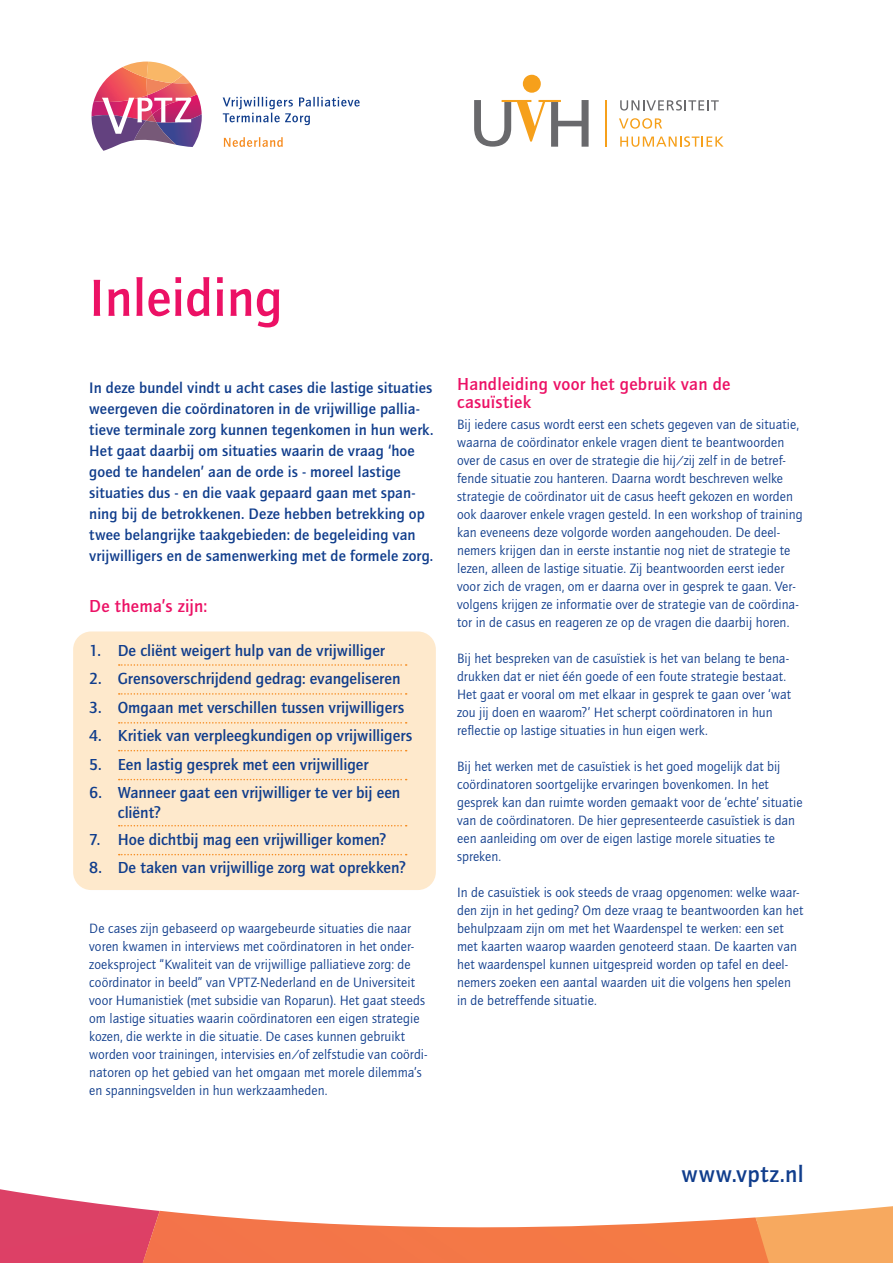
<style>
.page{position:relative;width:893px;height:1263px;background:#fff}
.page>*{position:absolute;margin:0;border:0;box-sizing:border-box;transform-origin:0 0}
.KOP_GROOT{font:500 54px "Quay Sans";letter-spacing:.005em;color:#ec1165}
.t1{font:500 24px "Quay Sans";letter-spacing:.035em;color:#103d8c}
.TUSSENKOP{font:500 18px "Quay Sans";letter-spacing:.015em;color:#ec1165}
.PLAT{font:500 16.5px/19.5px "Quay Sans";color:#103d8c}
.INTRO{font:500 15.75px/21px "Quay Sans";letter-spacing:.005em;color:#103d8c}
.PLAT-2{font:13.95px/18px "Quay Sans";letter-spacing:.005em;color:#103d8c}
</style>
<div class="page">
<svg style="left:0;top:1189px;width:893px;height:74px"></svg>
<svg style="left:92px;top:62px;width:110px;height:89px"></svg>
<svg style="left:223px;top:97px;width:137px;height:28px"></svg>
<svg style="left:224px;top:137px;width:59px;height:10px"></svg>
<svg style="left:620px;top:100px;width:99px;height:11px"></svg>
<svg style="left:619px;top:118px;width:43px;height:11px"></svg>
<svg style="left:620px;top:136px;width:104px;height:11px"></svg>
<hr style="left:605px;top:100px;width:1px;height:47px;background:#f6a01b">
<svg style="left:523px;top:75px;width:18px;height:18px"></svg>
<svg style="left:474px;top:100px;width:115px;height:47px"></svg>
<div style="left:73px;top:631px;width:363px;height:259px;background:#fee9cc;border-radius:18px"></div>
<svg style="left:119px;top:664px;width:288px;height:2px"></svg>
<svg style="left:119px;top:722px;width:288px;height:1px"></svg>
<svg style="left:119px;top:779px;width:288px;height:1px"></svg>
<svg style="left:119px;top:693px;width:288px;height:2px"></svg>
<svg style="left:119px;top:750px;width:288px;height:1px"></svg>
<svg style="left:119px;top:825px;width:288px;height:1px"></svg>
<svg style="left:119px;top:854px;width:288px;height:1px"></svg>
<p class="KOP_GROOT" style="left:89px;top:268px;width:195px">Inleiding</p>
<p class="INTRO" style="left:89px;top:377px;width:346px">In deze bundel vindt u acht cases die lastige situaties weergeven die coördinatoren in de vrijwillige pallia&shy;tieve terminale zorg kunnen tegenkomen in hun werk.<br>Het gaat daarbij om situaties waarin de vraag ‘hoe goed te handelen’ aan de orde is - moreel lastige situaties dus - en die vaak gepaard gaan met span&shy;ning bij de betrokkenen. Deze hebben betrekking op twee belangrijke taakgebieden: de begeleiding van vrijwilligers en de samenwerking met de formele zorg.</p>
<p class="TUSSENKOP" style="left:89px;top:596px;width:120px">De thema’s zijn:</p>
<p class="PLAT" style="left:89px;top:640px;width:297px">1. De cliënt weigert hulp van de vrijwilliger</p>
<p class="PLAT" style="left:89px;top:669px;width:313px">2. Grensoverschrijdend gedrag: evangeliseren</p>
<p class="PLAT" style="left:89px;top:697px;width:316px">3. Omgaan met verschillen tussen vrijwilligers</p>
<p class="PLAT" style="left:89px;top:726px;width:324px">4. Kritiek van verpleegkundigen op vrijwilligers</p>
<p class="PLAT" style="left:89px;top:754px;width:281px">5. Een lastig gesprek met een vrijwilliger</p>
<p class="PLAT" style="left:118px;top:783px;width:284px;text-indent:-28px">6. Wanneer gaat een vrijwilliger te ver bij een cliënt?</p>
<p class="PLAT" style="left:89px;top:829px;width:298px">7. Hoe dichtbij mag een vrijwilliger komen?</p>
<p class="PLAT" style="left:89px;top:858px;width:318px">8. De taken van vrijwillige zorg wat oprekken?</p>
<p class="PLAT-2" style="left:89px;top:920px;width:340px">De cases zijn gebaseerd op waargebeurde situaties die naar voren kwamen in interviews met coördinatoren in het onder&shy;zoeksproject “Kwaliteit van de vrijwillige palliatieve zorg: de coördinator in beeld” van VPTZ-Nederland en de Universiteit voor Humanistiek (met subsidie van Roparun). Het gaat steeds om lastige situaties waarin coördinatoren een eigen strategie kozen, die werkte in die situatie. De cases kunnen gebruikt worden voor trainingen, intervisies en/of zelfstudie van coördi&shy;natoren op het gebied van het omgaan met morele dilemma’s en spanningsvelden in hun werkzaamheden.</p>
<p class="TUSSENKOP" style="left:457px;top:374px;width:275px">Handleiding voor het gebruik van de</p>
<p class="TUSSENKOP" style="left:457px;top:392px;width:75px">casuïstiek</p>
<p class="PLAT-2" style="left:457px;top:416px;width:347px">Bij iedere casus wordt eerst een schets gegeven van de situatie, waarna de coördinator enkele vragen dient te beantwoorden over de casus en over de strategie die hij/zij zelf in de betref&shy;fende situatie zou hanteren. Daarna wordt beschreven welke strategie de coördinator uit de casus heeft gekozen en worden ook daarover enkele vragen gesteld. In een workshop of training kan eveneens deze volgorde worden aangehouden. De deel&shy;nemers krijgen dan in eerste instantie nog niet de strategie te lezen, alleen de lastige situatie. Zij beantwoorden eerst ieder voor zich de vragen, om er daarna over in gesprek te gaan. Ver&shy;volgens krijgen ze informatie over de strategie van de coördina&shy;tor in de casus en reageren ze op de vragen die daarbij horen.</p>
<p class="PLAT-2" style="left:457px;top:650px;width:335px">Bij het bespreken van de casuïstiek is het van belang te bena&shy;drukken dat er niet één goede of een foute strategie bestaat.<br>Het gaat er vooral om met elkaar in gesprek te gaan over ‘wat zou jij doen en waarom?’ Het scherpt coördinatoren in hun reflectie op lastige situaties in hun eigen werk.</p>
<p class="PLAT-2" style="left:457px;top:758px;width:325px">Bij het werken met de casuïstiek is het goed mogelijk dat bij</p>
<p class="PLAT-2" style="left:457px;top:776px;width:347px">coördinatoren soortgelijke ervaringen bovenkomen. In het gesprek kan dan ruimte worden gemaakt voor de ‘echte’ situatie van de coördinatoren. De hier gepresenteerde casuïstiek is dan een aanleiding om over de eigen lastige morele situaties te spreken.</p>
<p class="PLAT-2" style="left:457px;top:884px;width:348px">In de casuïstiek is ook steeds de vraag opgenomen: welke waar&shy;den zijn in het geding? Om deze vraag te beantwoorden kan het behulpzaam zijn om met het Waardenspel te werken: een set met kaarten waarop waarden genoteerd staan. De kaarten van het waardenspel kunnen uitgespreid worden op tafel en deel&shy;nemers zoeken een aantal waarden uit die volgens hen spelen in de betreffende situatie.</p>
<h2 class="t1" style="left:681px;top:1161px;width:124px">www.vptz.nl</h2>
</div>
